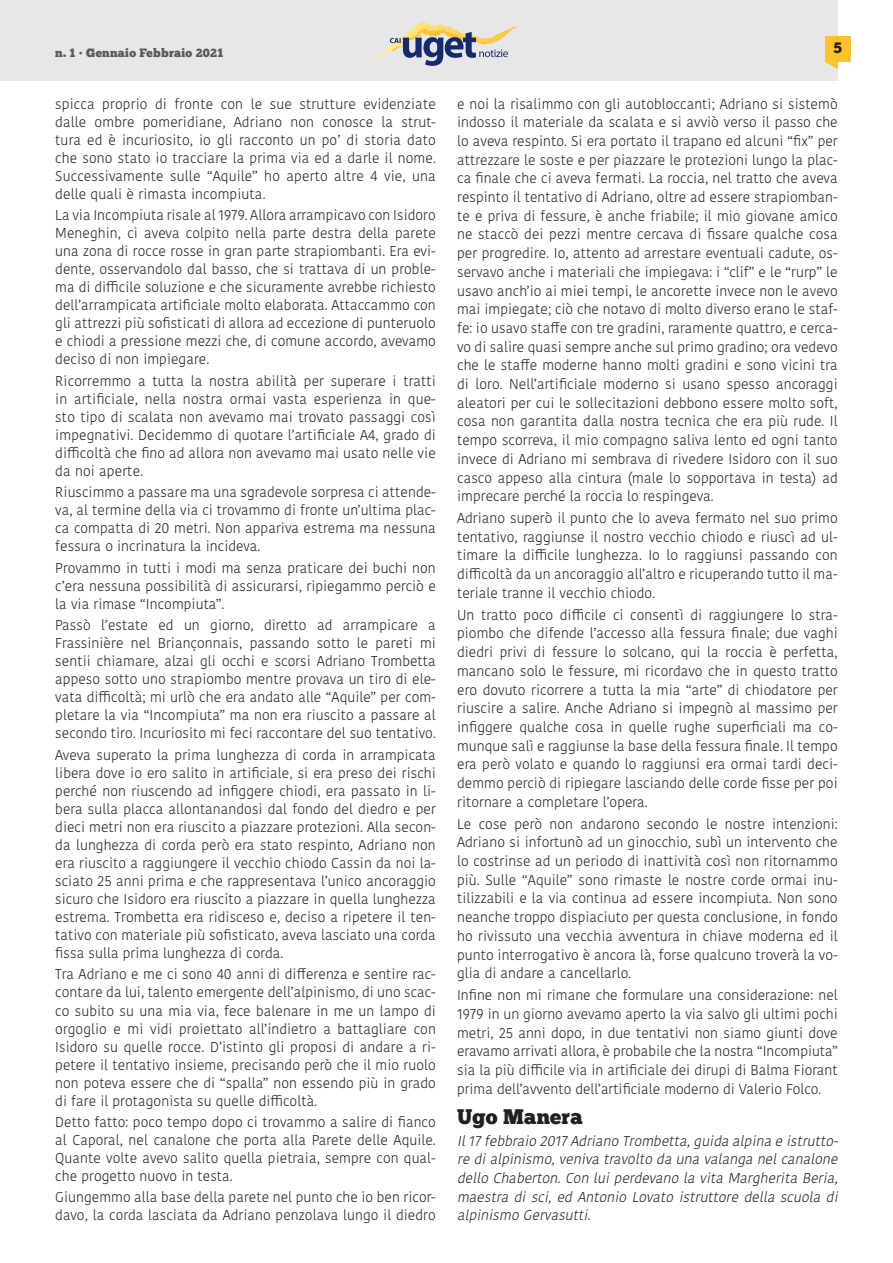
<style>
.page{position:relative;width:893px;height:1263px;background:#fff}
.page>*{position:absolute;margin:0;border:0;box-sizing:border-box;transform-origin:0 0}
.SOTTOTITOLI_Articoli{font:21px "Chunk Five";letter-spacing:.01em;color:#231f20}
.t1{font:15px "Chunk Five";color:#231f20}
.TESTO_Articoli{font:300 14.25px/18px "Kohinoor Bangla";letter-spacing:.005em;color:#231f20;text-align:justify}
.TESTO_Articoli-2{font:italic 300 14.25px/18.8px "Kohinoor Bangla";color:#231f20;text-align:justify}
.t2{font:12px "Chunk Five";letter-spacing:.02em;color:#57585a}
</style>
<div class="page">
<div style="left:0;top:0;width:838px;height:81px;background:#e6e7e9"></div>
<div style="left:825px;top:36px;width:25px;height:26px;background:#fec231"></div>
<svg style="left:825px;top:62px;width:13px;height:7px"></svg>
<svg style="left:375px;top:21px;width:143px;height:45px"></svg>
<p class="t2" style="left:55px;top:47px;width:169px">n. 1 • Gennaio Febbraio 2021</p>
<p class="t1" style="left:833px;top:41px;width:10px">5</p>
<p class="TESTO_Articoli" style="left:55px;top:94px;width:382px">spicca proprio di fronte con le sue strutture evidenziate dalle ombre pomeridiane, Adriano non conosce la strut&shy;tura ed è incuriosito, io gli racconto un po’ di storia dato che sono stato io tracciare la prima via ed a darle il nome.<br>Successivamente sulle “Aquile” ho aperto altre 4 vie, una delle quali è rimasta incompiuta.</p>
<p class="TESTO_Articoli" style="left:55px;top:206px;width:382px">La via Incompiuta risale al 1979. Allora arrampicavo con Isidoro Meneghin, ci aveva colpito nella parte destra della parete una zona di rocce rosse in gran parte strapiombanti. Era evi&shy;dente, osservandolo dal basso, che si trattava di un proble&shy;ma di difficile soluzione e che sicuramente avrebbe richiesto dell’arrampicata artificiale molto elaborata. Attaccammo con gli attrezzi più sofisticati di allora ad eccezione di punteruolo e chiodi a pressione mezzi che, di comune accordo, avevamo deciso di non impiegare.</p>
<p class="TESTO_Articoli" style="left:55px;top:371px;width:382px">Ricorremmo a tutta la nostra abilità per superare i tratti in artificiale, nella nostra ormai vasta esperienza in que&shy;sto tipo di scalata non avevamo mai trovato passaggi così impegnativi. Decidemmo di quotare l’artificiale A4, grado di difficoltà che fino ad allora non avevamo mai usato nelle vie da noi aperte.</p>
<p class="TESTO_Articoli" style="left:55px;top:483px;width:382px">Riuscimmo a passare ma una sgradevole sorpresa ci attende&shy;va, al termine della via ci trovammo di fronte un’ultima plac&shy;ca compatta di 20 metri. Non appariva estrema ma nessuna fessura o incrinatura la incideva.</p>
<p class="TESTO_Articoli" style="left:55px;top:558px;width:382px">Provammo in tutti i modi ma senza praticare dei buchi non c’era nessuna possibilità di assicurarsi, ripiegammo perciò e la via rimase “Incompiuta”.</p>
<p class="TESTO_Articoli" style="left:55px;top:616px;width:382px">Passò l’estate ed un giorno, diretto ad arrampicare a Frassinière nel Briançonnais, passando sotto le pareti mi sentii chiamare, alzai gli occhi e scorsi Adriano Trombetta appeso sotto uno strapiombo mentre provava un tiro di ele&shy;vata difficoltà; mi urlò che era andato alle “Aquile” per com&shy;pletare la via “Incompiuta” ma non era riuscito a passare al secondo tiro. Incuriosito mi feci raccontare del suo tentativo.</p>
<p class="TESTO_Articoli" style="left:55px;top:745px;width:382px">Aveva superato la prima lunghezza di corda in arrampicata libera dove io ero salito in artificiale, si era preso dei rischi perché non riuscendo ad infiggere chiodi, era passato in li&shy;bera sulla placca allontanandosi dal fondo del diedro e per dieci metri non era riuscito a piazzare protezioni. Alla secon&shy;da lunghezza di corda però era stato respinto, Adriano non era riuscito a raggiungere il vecchio chiodo Cassin da noi la&shy;sciato 25 anni prima e che rappresentava l’unico ancoraggio sicuro che Isidoro era riuscito a piazzare in quella lunghezza estrema. Trombetta era ridisceso e, deciso a ripetere il ten&shy;tativo con materiale più sofisticato, aveva lasciato una corda fissa sulla prima lunghezza di corda.</p>
<p class="TESTO_Articoli" style="left:55px;top:965px;width:382px">Tra Adriano e me ci sono 40 anni di differenza e sentire rac&shy;contare da lui, talento emergente dell’alpinismo, di uno scac&shy;co subito su una mia via, fece balenare in me un lampo di orgoglio e mi vidi proiettato all’indietro a battagliare con Isidoro su quelle rocce. D’istinto gli proposi di andare a ri&shy;petere il tentativo insieme, precisando però che il mio ruolo non poteva essere che di “spalla” non essendo più in grado di fare il protagonista su quelle difficoltà.</p>
<p class="TESTO_Articoli" style="left:55px;top:1113px;width:382px">Detto fatto: poco tempo dopo ci trovammo a salire di fianco al Caporal, nel canalone che porta alla Parete delle Aquile.<br>Quante volte avevo salito quella pietraia, sempre con qual&shy;che progetto nuovo in testa.</p>
<p class="TESTO_Articoli" style="left:55px;top:1188px;width:382px">Giungemmo alla base della parete nel punto che io ben ricor&shy;davo, la corda lasciata da Adriano penzolava lungo il diedro</p>
<p class="TESTO_Articoli" style="left:457px;top:94px;width:382px;line-height:18.8px">e noi la risalimmo con gli autobloccanti; Adriano si sistemò indosso il materiale da scalata e si avviò verso il passo che lo aveva respinto. Si era portato il trapano ed alcuni “fix” per attrezzare le soste e per piazzare le protezioni lungo la plac&shy;ca finale che ci aveva fermati. La roccia, nel tratto che aveva respinto il tentativo di Adriano, oltre ad essere strapiomban&shy;te e priva di fessure, è anche friabile; il mio giovane amico ne staccò dei pezzi mentre cercava di fissare qualche cosa per progredire. Io, attento ad arrestare eventuali cadute, os&shy;servavo anche i materiali che impiegava: i “clif” e le “rurp” le usavo anch’io ai miei tempi, le ancorette invece non le avevo mai impiegate; ciò che notavo di molto diverso erano le staf&shy;fe: io usavo staffe con tre gradini, raramente quattro, e cerca&shy;vo di salire quasi sempre anche sul primo gradino; ora vedevo che le staffe moderne hanno molti gradini e sono vicini tra di loro. Nell’artificiale moderno si usano spesso ancoraggi aleatori per cui le sollecitazioni debbono essere molto soft, cosa non garantita dalla nostra tecnica che era più rude. Il tempo scorreva, il mio compagno saliva lento ed ogni tanto invece di Adriano mi sembrava di rivedere Isidoro con il suo casco appeso alla cintura (male lo sopportava in testa) ad imprecare perché la roccia lo respingeva.</p>
<p class="TESTO_Articoli" style="left:457px;top:508px;width:382px;line-height:18.8px">Adriano superò il punto che lo aveva fermato nel suo primo tentativo, raggiunse il nostro vecchio chiodo e riuscì ad ul&shy;timare la difficile lunghezza. Io lo raggiunsi passando con difficoltà da un ancoraggio all’altro e ricuperando tutto il ma&shy;teriale tranne il vecchio chiodo.</p>
<p class="TESTO_Articoli" style="left:457px;top:605px;width:382px;line-height:18.8px">Un tratto poco difficile ci consentì di raggiungere lo stra&shy;piombo che difende l’accesso alla fessura finale; due vaghi diedri privi di fessure lo solcano, qui la roccia è perfetta, mancano solo le fessure, mi ricordavo che in questo tratto ero dovuto ricorrere a tutta la mia “arte” di chiodatore per riuscire a salire. Anche Adriano si impegnò al massimo per infiggere qualche cosa in quelle rughe superficiali ma co&shy;munque salì e raggiunse la base della fessura finale. Il tempo era però volato e quando lo raggiunsi era ormai tardi deci&shy;demmo perciò di ripiegare lasciando delle corde fisse per poi ritornare a completare l’opera.</p>
<p class="TESTO_Articoli" style="left:457px;top:814px;width:382px;line-height:18.8px">Le cose però non andarono secondo le nostre intenzioni:<br>Adriano si infortunò ad un ginocchio, subì un intervento che lo costrinse ad un periodo di inattività così non ritornammo più. Sulle “Aquile” sono rimaste le nostre corde ormai inu&shy;tilizzabili e la via continua ad essere incompiuta. Non sono neanche troppo dispiaciuto per questa conclusione, in fondo ho rivissuto una vecchia avventura in chiave moderna ed il punto interrogativo è ancora là, forse qualcuno troverà la vo&shy;glia di andare a cancellarlo.</p>
<p class="TESTO_Articoli" style="left:457px;top:985px;width:382px;line-height:18.8px">Infine non mi rimane che formulare una considerazione: nel 1979 in un giorno avevamo aperto la via salvo gli ultimi pochi metri, 25 anni dopo, in due tentativi non siamo giunti dove eravamo arrivati allora, è probabile che la nostra “Incompiuta” sia la più difficile via in artificiale dei dirupi di Balma Fiorant prima dell’avvento dell’artificiale moderno di Valerio Folco.</p>
<p class="SOTTOTITOLI_Articoli" style="left:457px;top:1107px;width:127px">Ugo Manera</p>
<p class="TESTO_Articoli-2" style="left:457px;top:1131px;width:386px">Il17febbraio 2017Adriano Trombetta,guida alpina e istrutto&shy;re dialpinismo,veniva travolto da una valanga nelcanalone dello Chaberton. Con lui perdevano la vita Margherita Beria, maestra di sci, ed Antonio Lovato istruttore della scuola di alpinismo Gervasutti.</p>
</div>
